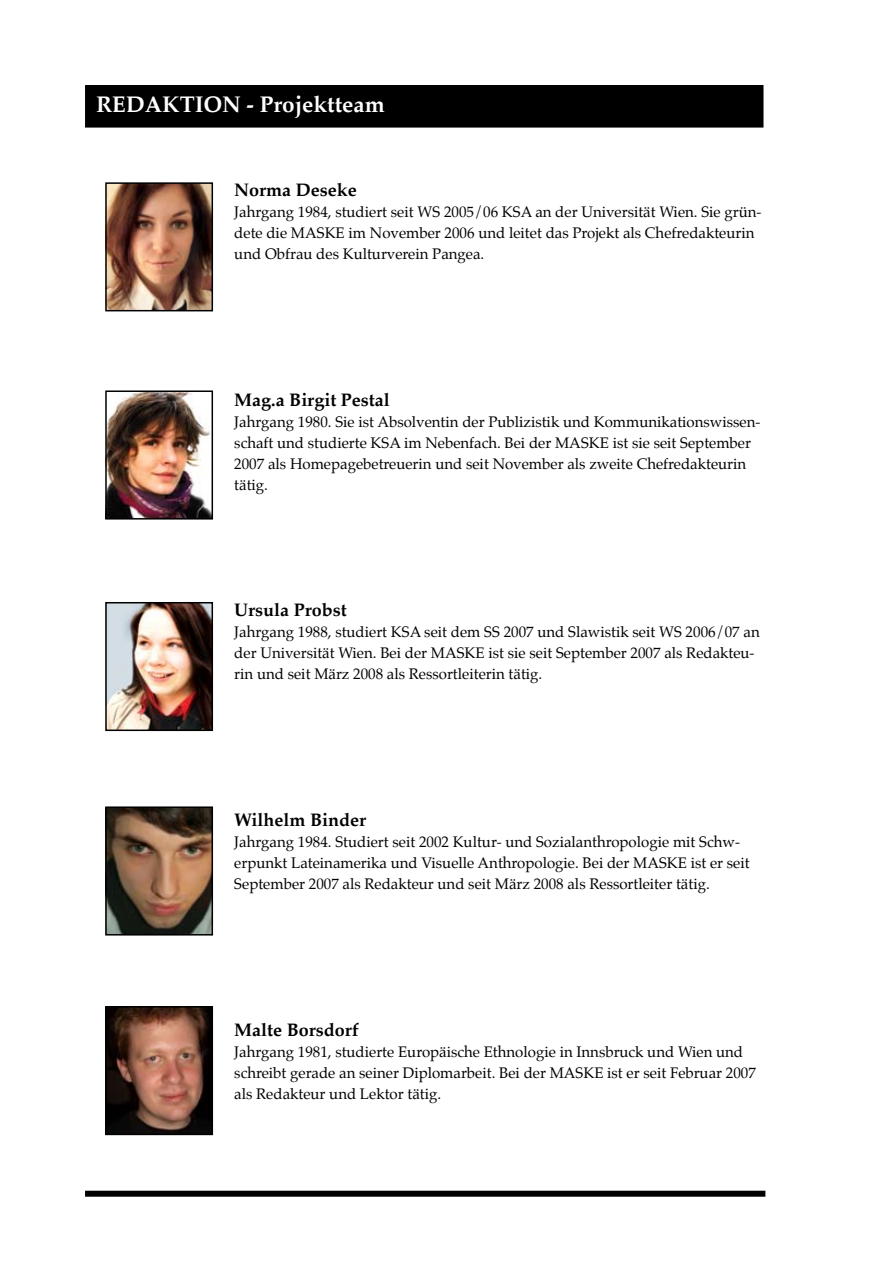
<style>
.page{position:relative;width:893px;height:1263px;background:#fff}
.page>*{position:absolute;margin:0;border:0;box-sizing:border-box;transform-origin:0 0}
.t1{font:700 22.5px "Palatino";color:#fff}
.t2{font:700 18px "Palatino";color:#000}
.t3{font:15px/21px "Palatino";color:#000}
</style>
<div class="page">
<img style="left:108px;top:393px;width:102px;height:123px">
<div style="left:105px;top:390px;width:108px;height:129px;border:2px solid #000"></div>
<img style="left:108px;top:605px;width:102px;height:123px">
<div style="left:105px;top:602px;width:108px;height:129px;border:2px solid #000"></div>
<img style="left:108px;top:809px;width:102px;height:123px">
<div style="left:105px;top:806px;width:108px;height:129px;border:2px solid #000"></div>
<div style="left:86px;top:86px;width:677px;height:41px;background:#000"></div>
<div style="left:85px;top:85px;width:678px;height:43px;border:2px solid #000"></div>
<div style="left:85px;top:1191px;width:680px;height:6px;background:#000"></div>
<img style="left:108px;top:185px;width:102px;height:123px">
<div style="left:105px;top:182px;width:108px;height:129px;border:2px solid #000"></div>
<img style="left:108px;top:1009px;width:102px;height:123px">
<div style="left:105px;top:1006px;width:108px;height:129px;border:2px solid #000"></div>
<h1 class="t1" style="left:96px;top:85px;width:290px">REDAKTION - Projektteam</h1>
<p class="t2" style="left:234px;top:174px;width:124px">Norma Deseke</p>
<p class="t3" style="left:234px;top:201px;width:529px">Jahrgang 1984, studiert seit WS 2005/06 KSA an der Universität Wien. Sie grün&shy;dete die MASKE im November 2006 und leitet das Projekt als Chefredakteurin und Obfrau des Kulturverein Pangea.</p>
<p class="t2" style="left:234px;top:384px;width:157px">Mag.a Birgit Pestal</p>
<p class="t3" style="left:234px;top:411px;width:528px">Jahrgang 1980. Sie ist Absolventin der Publizistik und Kommunikationswissen&shy;schaft und studierte KSA im Nebenfach. Bei der MASKE ist sie seit September 2007 als Homepagebetreuerin und seit November als zweite Chefredakteurin tätig.</p>
<p class="t2" style="left:234px;top:594px;width:114px">Ursula Probst</p>
<p class="t3" style="left:234px;top:621px;width:527px">Jahrgang 1988, studiert KSA seit dem SS 2007 und Slawistik seit WS 2006/07 an der Universität Wien. Bei der MASKE ist sie seit September 2007 als Redakteu&shy;rin und seit März 2008 als Ressortleiterin tätig.</p>
<p class="t2" style="left:234px;top:804px;width:133px">Wilhelm Binder</p>
<p class="t3" style="left:234px;top:831px;width:517px">Jahrgang 1984. Studiert seit 2002 Kultur- und Sozialanthropologie mit Schw&shy;erpunkt Lateinamerika und Visuelle Anthropologie. Bei der MASKE ist er seit<br>September 2007 als Redakteur und seit März 2008 als Ressortleiter tätig.</p>
<p class="t2" style="left:234px;top:1014px;width:126px">Malte Borsdorf</p>
<p class="t3" style="left:234px;top:1041px;width:523px">Jahrgang 1981, studierte Europäische Ethnologie in Innsbruck und Wien und schreibt gerade an seiner Diplomarbeit. Bei der MASKE ist er seit Februar 2007 als Redakteur und Lektor tätig.</p>
</div>
